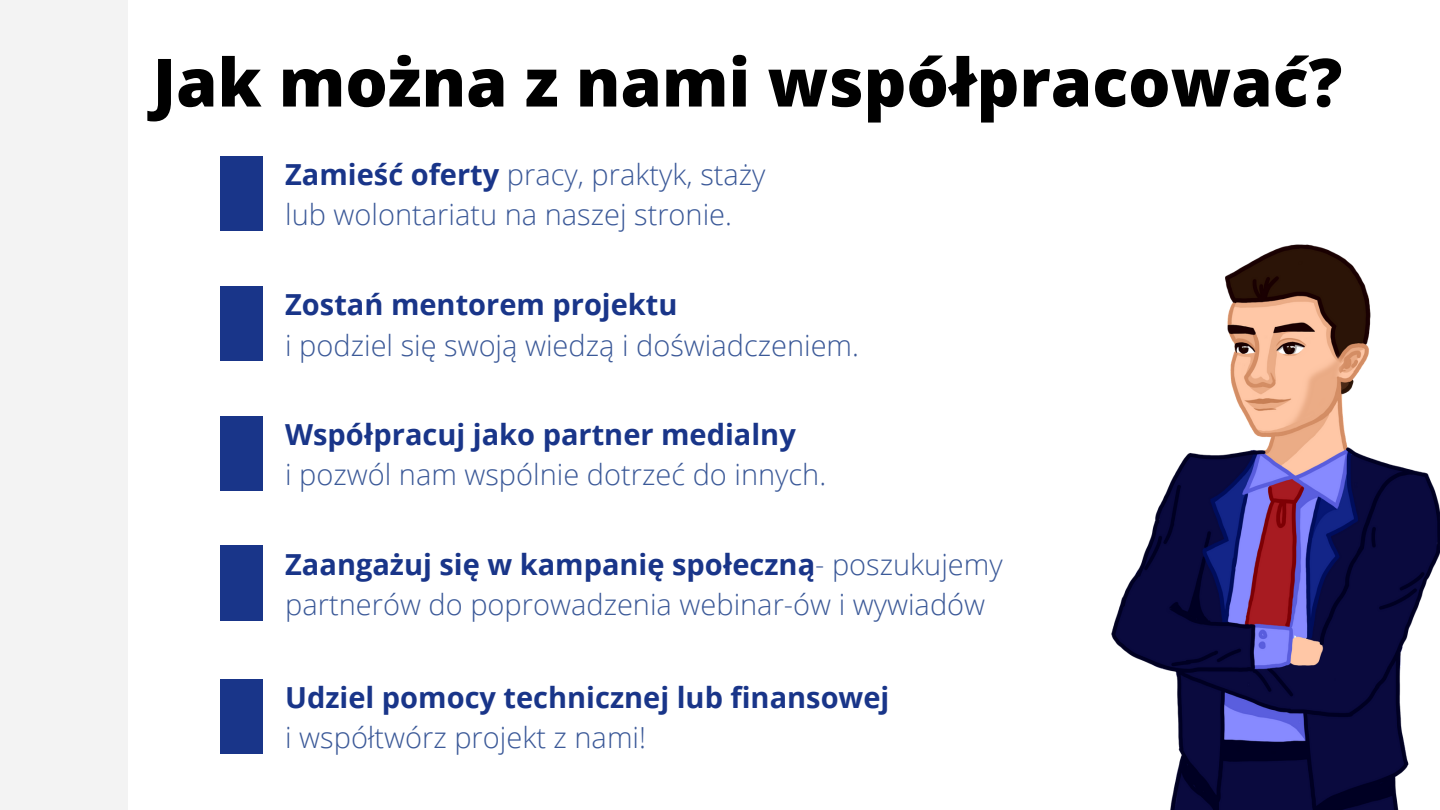
<style>
.page{position:relative;width:1440px;height:810px;background:#fff}
.page>*{position:absolute;margin:0;border:0;box-sizing:border-box;transform-origin:0 0}
.t1{font:800 66.6px "Open Sans";color:#000}
.t2{font:300 29px "Open Sans";color:#3b5998}
.t3{font:700 29px "Open Sans";color:#193589}
.s1{font-weight:700;color:#193589}
.s2{font-weight:300;color:#3b5998}
</style>
<div class="page">
<div style="left:0;top:0;width:127px;height:810px;background:#f3f3f3"></div>
<div style="left:220px;top:156px;width:42px;height:74px;background:#193589"></div>
<img style="left:1111px;top:244px;width:329px;height:566px">
<div style="left:220px;top:287px;width:42px;height:74px;background:#193589"></div>
<div style="left:220px;top:416px;width:42px;height:74px;background:#193589"></div>
<div style="left:220px;top:679px;width:42px;height:74px;background:#193589"></div>
<div style="left:220px;top:546px;width:42px;height:74px;background:#193589"></div>
<p class="t1" style="left:153px;top:35px;width:1191px">Jak można z nami współpracować?</p>
<p class="t2" style="left:285px;top:154px;width:482px"><span class="s1">Zamieść oferty</span> pracy, praktyk, staży</p>
<p class="t2" style="left:285px;top:194px;width:448px">lub wolontariatu na naszej stronie.</p>
<p class="t3" style="left:285px;top:284px;width:394px">Zostań mentorem projektu</p>
<p class="t2" style="left:285px;top:325px;width:575px">i podziel się swoją wiedzą i doświadczeniem.</p>
<p class="t3" style="left:285px;top:414px;width:512px">Współpracuj jako partner medialny</p>
<p class="t2" style="left:285px;top:455px;width:543px">i pozwól nam wspólnie dotrzeć do innych.</p>
<p class="t3" style="left:285px;top:544px;width:719px">Zaangażuj się w kampanię społeczną<span class="s2">- poszukujemy</span></p>
<p class="t2" style="left:285px;top:584px;width:702px">partnerów do poprowadzenia webinar-ów i wywiadów</p>
<p class="t3" style="left:285px;top:677px;width:606px">Udziel pomocy technicznej lub finansowej</p>
<p class="t2" style="left:285px;top:717px;width:362px">i współtwórz projekt z nami!</p>
</div>
